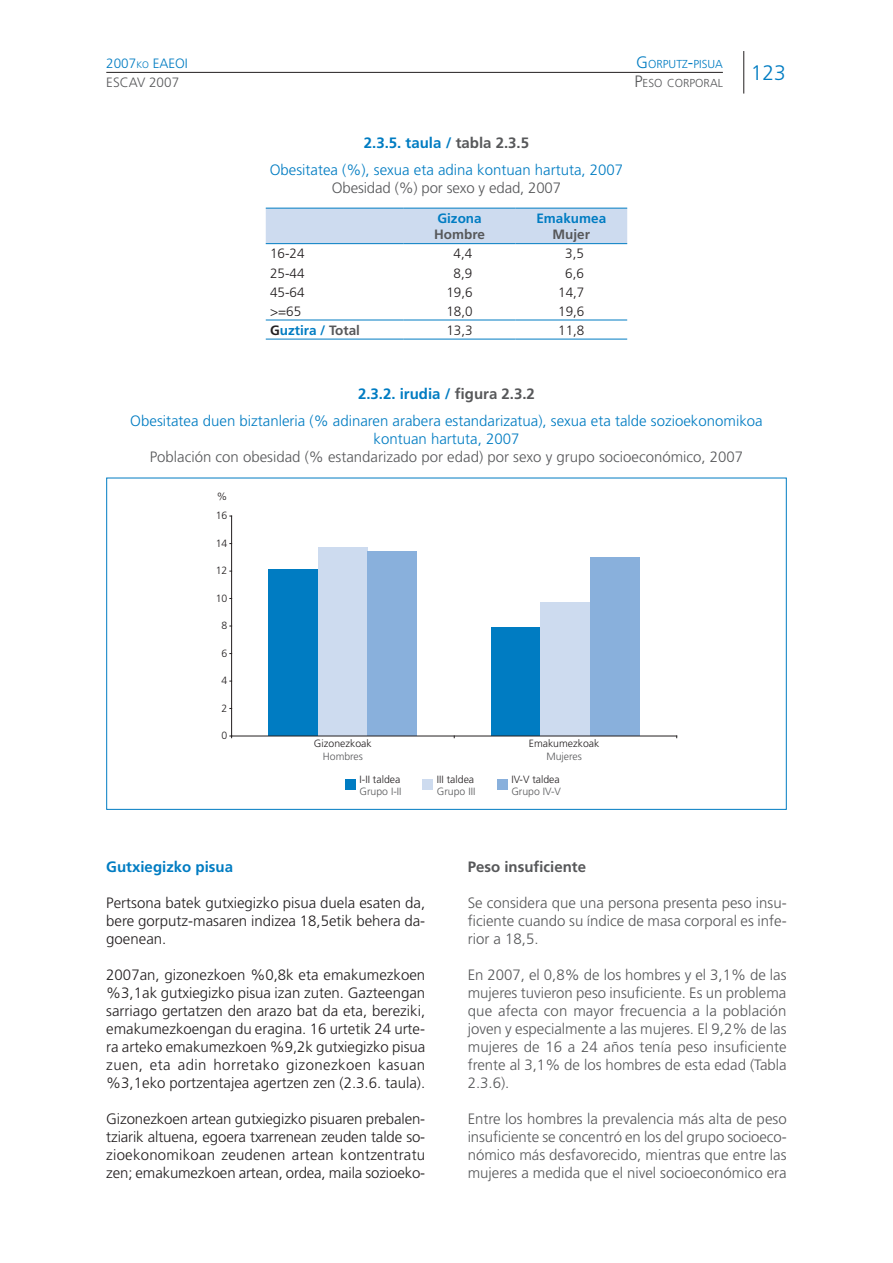
<style>
.page{position:relative;width:893px;height:1263px;background:#fff}
.page>*{position:absolute;margin:0;border:0;box-sizing:border-box;transform-origin:0 0}
.t1{font:300 21px "Frutiger";color:#007cc2}
.t2{font:300 15px/18px "Frutiger";color:#57585a;text-align:justify}
.t3{font:300 15px/18px "Frutiger";color:#231f20;text-align:justify}
.t4{font:300 15px/27px "Frutiger";color:#007cc2;text-align:center}
.t5{font:700 15px "Frutiger";color:#57585a}
.t6{font:700 15px "Frutiger";color:#007cc2}
.t7{font:300 13.5px "Frutiger";color:#231f20}
.t8{font:700 13.5px "Frutiger";color:#007cc2}
.t9{font:300 13.5px "Frutiger";color:#007cc2}
.t10{font:700 13.5px "Frutiger";color:#57585a}
.t11{font:300 13.5px "Frutiger";color:#57585a}
.t12{font:300 11.55px "Frutiger";color:#007cc2}
.t13{font:300 11.55px "Frutiger";color:#57585a}
.t14{font:300 10.5px "Frutiger";color:#231f20}
.t15{font:300 10.5px "Frutiger";color:#57585a}
.s1{font-size:9.45px}
.s2{font-size:16.5px}
.s3{font-weight:700}
.s4{font-weight:700;color:#57585a}
.s5{color:#231f20}
.s6{color:#57585a}
</style>
<div class="page">
<hr style="left:106px;top:72px;width:617px;height:1px;background:#231f20">
<hr style="left:743px;top:51px;width:1px;height:43px;background:#231f20">
<div style="left:266px;top:209px;width:361px;height:34px;background:#cddbef"></div>
<hr style="left:266px;top:320px;width:138px;height:1px;background:#007cc2">
<hr style="left:404px;top:320px;width:111px;height:1px;background:#007cc2">
<hr style="left:515px;top:320px;width:112px;height:1px;background:#007cc2">
<hr style="left:266px;top:339px;width:138px;height:1px;background:#007cc2">
<hr style="left:404px;top:339px;width:111px;height:1px;background:#007cc2">
<hr style="left:515px;top:339px;width:112px;height:1px;background:#007cc2">
<hr style="left:266px;top:208px;width:138px;height:1px;background:#007cc2">
<hr style="left:404px;top:208px;width:111px;height:1px;background:#007cc2">
<hr style="left:515px;top:208px;width:112px;height:1px;background:#007cc2">
<hr style="left:266px;top:243px;width:138px;height:1px;background:#007cc2">
<hr style="left:404px;top:243px;width:111px;height:1px;background:#007cc2">
<hr style="left:515px;top:243px;width:112px;height:1px;background:#007cc2">
<div style="left:269px;top:570px;width:49px;height:166px;background:#007cc2"></div>
<div style="left:491px;top:627px;width:50px;height:109px;background:#007cc2"></div>
<div style="left:318px;top:548px;width:50px;height:188px;background:#cddbef"></div>
<div style="left:541px;top:603px;width:49px;height:133px;background:#cddbef"></div>
<div style="left:368px;top:552px;width:49px;height:184px;background:#89b0dc"></div>
<div style="left:590px;top:557px;width:50px;height:179px;background:#89b0dc"></div>
<hr style="left:231px;top:516px;width:1px;height:220px;background:#231f20">
<hr style="left:232px;top:736px;width:445px;height:1px;background:#231f20">
<div style="left:345px;top:780px;width:11px;height:10px;background:#007cc2"></div>
<div style="left:423px;top:780px;width:10px;height:10px;background:#cddbef"></div>
<div style="left:497px;top:780px;width:11px;height:10px;background:#89b0dc"></div>
<p class="t9" style="left:106px;top:55px;width:83px">2007<span class="s1">KO</span> EAEOI</p>
<p class="t12" style="left:636px;top:57px;width:88px"><span class="s2">G</span>ORPUTZ<span class="s2">-</span>PISUA</p>
<p class="t11" style="left:106px;top:75px;width:74px">ESCAV 2007</p>
<p class="t13" style="left:634px;top:77px;width:90px"><span class="s2">P</span>ESO CORPORAL</p>
<p class="t4" style="left:270px;top:129px;width:355px"><span class="s3">2.3.5. taula /</span> <span class="s4">tabla 2.3.5<br></span>Obesitatea (%), sexua eta adina kontuan hartuta, 2007</p>
<p class="t2" style="left:332px;top:179px;width:231px">Obesidad (%) por sexo y edad, 2007</p>
<p class="t8" style="left:437px;top:210px;width:46px">Gizona</p>
<p class="t10" style="left:434px;top:227px;width:52px">Hombre</p>
<p class="t8" style="left:536px;top:210px;width:71px">Emakumea</p>
<p class="t10" style="left:553px;top:227px;width:39px">Mujer</p>
<p class="t7" style="left:270px;top:246px;width:36px">16-24</p>
<p class="t7" style="left:454px;top:246px;width:20px">4,4</p>
<p class="t7" style="left:565px;top:246px;width:20px">3,5</p>
<p class="t7" style="left:270px;top:265px;width:36px">25-44</p>
<p class="t7" style="left:454px;top:265px;width:20px">8,9</p>
<p class="t7" style="left:565px;top:265px;width:20px">6,6</p>
<p class="t7" style="left:270px;top:284px;width:36px">45-64</p>
<p class="t7" style="left:446px;top:284px;width:28px">19,6</p>
<p class="t7" style="left:558px;top:284px;width:28px">14,7</p>
<p class="t7" style="left:270px;top:303px;width:33px">&gt;=65</p>
<p class="t7" style="left:446px;top:303px;width:28px">18,0</p>
<p class="t7" style="left:558px;top:303px;width:28px">19,6</p>
<p class="t8" style="left:270px;top:322px;width:92px"><span class="s5">G</span>uztira / <span class="s6">Total</span></p>
<p class="t7" style="left:446px;top:323px;width:28px">13,3</p>
<p class="t7" style="left:558px;top:323px;width:28px">11,8</p>
<h1 class="t1" style="left:751px;top:61px;width:37px">123</h1>
<p class="t4" style="left:130px;top:380px;width:634px"><span class="s3">2.3.2. irudia /</span> <span class="s4">figura 2.3.2<br></span>Obesitatea duen biztanleria (% adinaren arabera estandarizatua), sexua eta talde sozioekonomikoa</p>
<p class="t4" style="left:374px;top:425px;width:147px">kontuan hartuta, 2007</p>
<p class="t2" style="left:150px;top:448px;width:595px">Población con obesidad (% estandarizado por edad) por sexo y grupo socioeconómico, 2007</p>
<p class="t14" style="left:217px;top:490px;width:12px">%</p>
<p class="t14" style="left:216px;top:510px;width:13px">16</p>
<p class="t14" style="left:216px;top:537px;width:13px">14</p>
<p class="t14" style="left:216px;top:565px;width:13px">12</p>
<p class="t14" style="left:216px;top:592px;width:13px">10</p>
<p class="t14" style="left:222px;top:620px;width:7px">8</p>
<p class="t14" style="left:222px;top:647px;width:7px">6</p>
<p class="t14" style="left:222px;top:675px;width:7px">4</p>
<p class="t14" style="left:222px;top:702px;width:7px">2</p>
<p class="t14" style="left:222px;top:730px;width:7px">0</p>
<p class="t14" style="left:314px;top:738px;width:59px">Gizonezkoak</p>
<p class="t15" style="left:323px;top:750px;width:42px">Hombres</p>
<p class="t14" style="left:360px;top:773px;width:42px">I-II taldea</p>
<p class="t15" style="left:360px;top:785px;width:43px">Grupo I-II</p>
<p class="t14" style="left:437px;top:773px;width:39px">III taldea</p>
<p class="t15" style="left:437px;top:785px;width:40px">Grupo III</p>
<p class="t14" style="left:529px;top:738px;width:72px">Emakumezkoak</p>
<p class="t15" style="left:546px;top:750px;width:37px">Mujeres</p>
<p class="t14" style="left:511px;top:773px;width:50px">IV-V taldea</p>
<p class="t15" style="left:511px;top:785px;width:51px">Grupo IV-V</p>
<p class="t6" style="left:106px;top:858px;width:128px">Gu txiegizko pisua</p>
<p class="t3" style="left:106px;top:894px;width:320px">Per tsona batek gutxiegizko pisua duela esaten da, bere gorputz-masaren indizea 18,5etik behera da&shy;goenean.</p>
<p class="t3" style="left:106px;top:966px;width:320px">2007an, gizonezkoen %0,8k eta emakumezkoen %3,1ak gutxiegizko pisua izan zuten. Gazteengan sarriago gertatzen den arazo bat da eta, bereziki, emakumezkoengan du eragina. 16 urtetik 24 urte&shy;ra arteko emakumezkoen %9,2k gutxiegizko pisua zuen, eta adin horretako gizonezkoen kasuan %3,1eko portzentajea agertzen zen (2.3.6. taula).</p>
<p class="t3" style="left:106px;top:1110px;width:320px">Gizonezkoen artean gutxiegizko pisuaren prebalen&shy;tziarik altuena, egoera txarrenean zeuden talde so&shy;zioekonomikoan zeudenen artean kontzentratu zen; emakumezkoen artean, ordea, maila sozioeko-</p>
<p class="t5" style="left:468px;top:858px;width:120px">Peso insuficiente</p>
<p class="t2" style="left:468px;top:894px;width:320px">Se considera que una persona presenta peso insu&shy;ficiente cuando su índice de masa corporal es infe&shy;rior a 18,5.</p>
<p class="t2" style="left:468px;top:966px;width:320px">En 2007, el 0,8% de los hombres y el 3,1% de las mujeres tuvieron peso insuficiente. Es un problema que afecta con mayor frecuencia a la población joven y especialmente a las mujeres. El 9,2% de las mujeres de 16 a 24 años tenía peso insuficiente frente al 3,1% de los hombres de esta edad (Tabla 2.3.6).</p>
<p class="t2" style="left:468px;top:1110px;width:320px">Entre los hombres la prevalencia más alta de peso insuficiente se concentró en los del grupo socioeco&shy;nómico más desfavorecido, mientras que entre las mujeres a medida que el nivel socioeconómico era</p>
</div>
